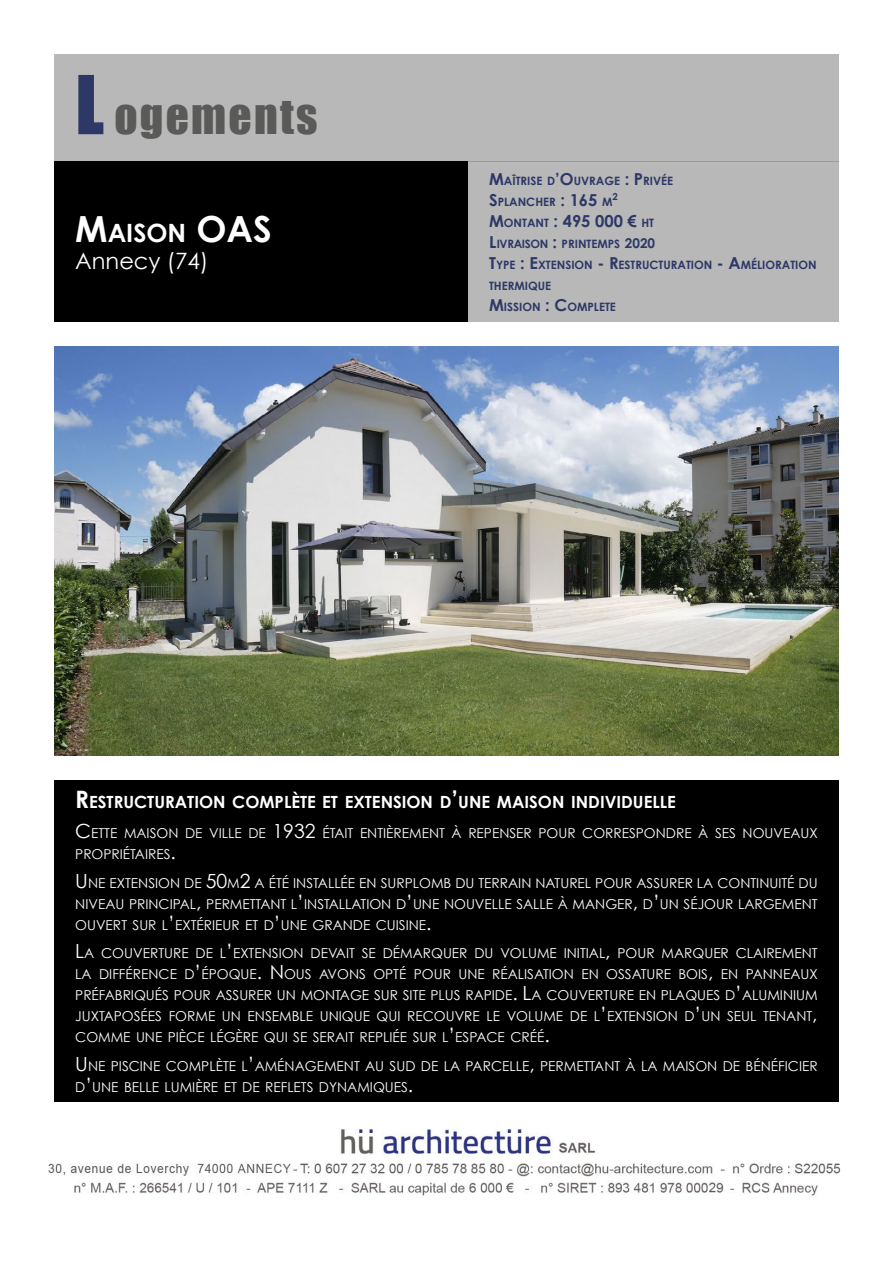
<style>
.page{position:relative;width:893px;height:1263px;background:#fff}
.page>*{position:absolute;margin:0;border:0;box-sizing:border-box;transform-origin:0 0}
.t1{font:45px "Impact";letter-spacing:.05em;color:#5a5a59}
.t2{font:700 25.2px "Century Gothic";color:#fff}
.t3{font:22.5px "Century Gothic";color:#fff}
.t4{font:700 16.8px "Century Gothic";color:#fff}
.t5{font:700 16.5px "Century Gothic";color:#2d3867}
.t6{font:13.65px/21px "Century Gothic";color:#fff}
.t7{font:700 11.55px/21px "Century Gothic";color:#2d3867}
.t8{font:700 9.6px "Century Gothic";color:#2d3867}
.s1{font-size:75px;color:#2d3867}
.s2{font-size:36px}
.s3{font-size:16.5px}
.s4{font-size:11.55px}
.s5{font-size:13.5px}
.s6{font-size:24px}
.s7{font-size:19.5px}
</style>
<div class="page">
<div style="left:54px;top:54px;width:785px;height:107px;background:#b8b8b8"></div>
<img style="left:48px;top:1129px;width:793px;height:67px">
<div style="left:468px;top:161px;width:371px;height:161px;background:#b8b8b8"></div>
<div style="left:54px;top:161px;width:414px;height:161px;background:#000"></div>
<div style="left:54px;top:780px;width:785px;height:321px;background:#000"></div>
<img style="left:54px;top:347px;width:785px;height:409px">
<h1 class="t1" style="left:75px;top:89px;width:244px"><span class="s1">L</span> OGEMENTS</h1>
<h2 class="t2" style="left:75px;top:216px;width:198px"><span class="s2">M</span>AISON <span class="s2">OAS</span></h2>
<h3 class="t3" style="left:75px;top:246px;width:135px">Annecy (74)</h3>
<p class="t7" style="left:489px;top:170px;width:186px"><span class="s3">M</span>AÎTRISE D<span class="s3">’O</span>UVRAGE <span class="s3">: P</span>RIVÉE<br><span class="s3">S</span>PLANCHER <span class="s3">: 165</span> M</p>
<p class="t8" style="left:612px;top:191px;width:7px">2</p>
<p class="t5" style="left:489px;top:210px;width:166px">M<span class="s4">ONTANT</span> : 495 000 € <span class="s4">HT</span></p>
<p class="t7" style="left:489px;top:233px;width:329px"><span class="s3">L</span>IVRAISON <span class="s3">:</span> PRINTEMPS <span class="s5">2020<br></span><span class="s3">T</span>YPE <span class="s3">: E</span>XTENSION <span class="s3">- R</span>ESTRUCTURATION <span class="s3">- A</span>MÉLIORATION<br>THERMIQUE<br><span class="s3">M</span>ISSION <span class="s3">: C</span>OMPLETE</p>
<p class="t4" style="left:75px;top:791px;width:602px"><span class="s6">R</span>ESTRUCTURATION COMPLÈTE ET EXTENSION D<span class="s6">’</span>UNE MAISON INDIVIDUELLE</p>
<p class="t6" style="left:75px;top:822px;width:744px"><span class="s7">C</span>ETTE MAISON DE VILLE DE <span class="s7">1932</span> ÉTAIT ENTIÈREMENT À REPENSER POUR CORRESPONDRE À SES NOUVEAUX<br>PROPRIÉTAIRES<span class="s7">.</span></p>
<p class="t6" style="left:75px;top:872px;width:744px;text-align:justify"><span class="s7">U</span>NE EXTENSION DE <span class="s7">50</span>M<span class="s7">2</span> A ÉTÉ INSTALLÉE EN SURPLOMB DU TERRAIN NATUREL POUR ASSURER LA CONTINUITÉ DU NIVEAU PRINCIPAL<span class="s7">,</span> PERMETTANT L<span class="s7">’</span>INSTALLATION D<span class="s7">’</span>UNE NOUVELLE SALLE À MANGER<span class="s7">,</span> D<span class="s7">’</span>UN SÉJOUR LARGEMENT OUVERT SUR L<span class="s7">’</span>EXTÉRIEUR ET D<span class="s7">’</span>UNE GRANDE CUISINE<span class="s7">.</span></p>
<p class="t6" style="left:75px;top:942px;width:744px;text-align:justify"><span class="s7">L</span>A COUVERTURE DE L<span class="s7">’</span>EXTENSION DEVAIT SE DÉMARQUER DU VOLUME INITIAL<span class="s7">,</span> POUR MARQUER CLAIREMENT LA DIFFÉRENCE D<span class="s7">’</span>ÉPOQUE<span class="s7">. N</span>OUS AVONS OPTÉ POUR UNE RÉALISATION EN OSSATURE BOIS<span class="s7">,</span> EN PANNEAUX PRÉFABRIQUÉS POUR ASSURER UN MONTAGE SUR SITE PLUS RAPIDE<span class="s7">. L</span>A COUVERTURE EN PLAQUES D<span class="s7">’</span>ALUMINIUM JUXTAPOSÉES FORME UN ENSEMBLE UNIQUE QUI RECOUVRE LE VOLUME DE L<span class="s7">’</span>EXTENSION D<span class="s7">’</span>UN SEUL TENANT<span class="s7">, </span>COMME UNE PIÈCE LÉGÈRE QUI SE SERAIT REPLIÉE SUR L<span class="s7">’</span>ESPACE CRÉÉ<span class="s7">.</span></p>
<p class="t6" style="left:75px;top:1055px;width:744px"><span class="s7">U</span>NE PISCINE COMPLÈTE L<span class="s7">’</span>AMÉNAGEMENT AU SUD DE LA PARCELLE<span class="s7">,</span> PERMETTANT À LA MAISON DE BÉNÉFICIER<br>D<span class="s7">’</span>UNE BELLE LUMIÈRE ET DE REFLETS DYNAMIQUES<span class="s7">.</span></p>
</div>
